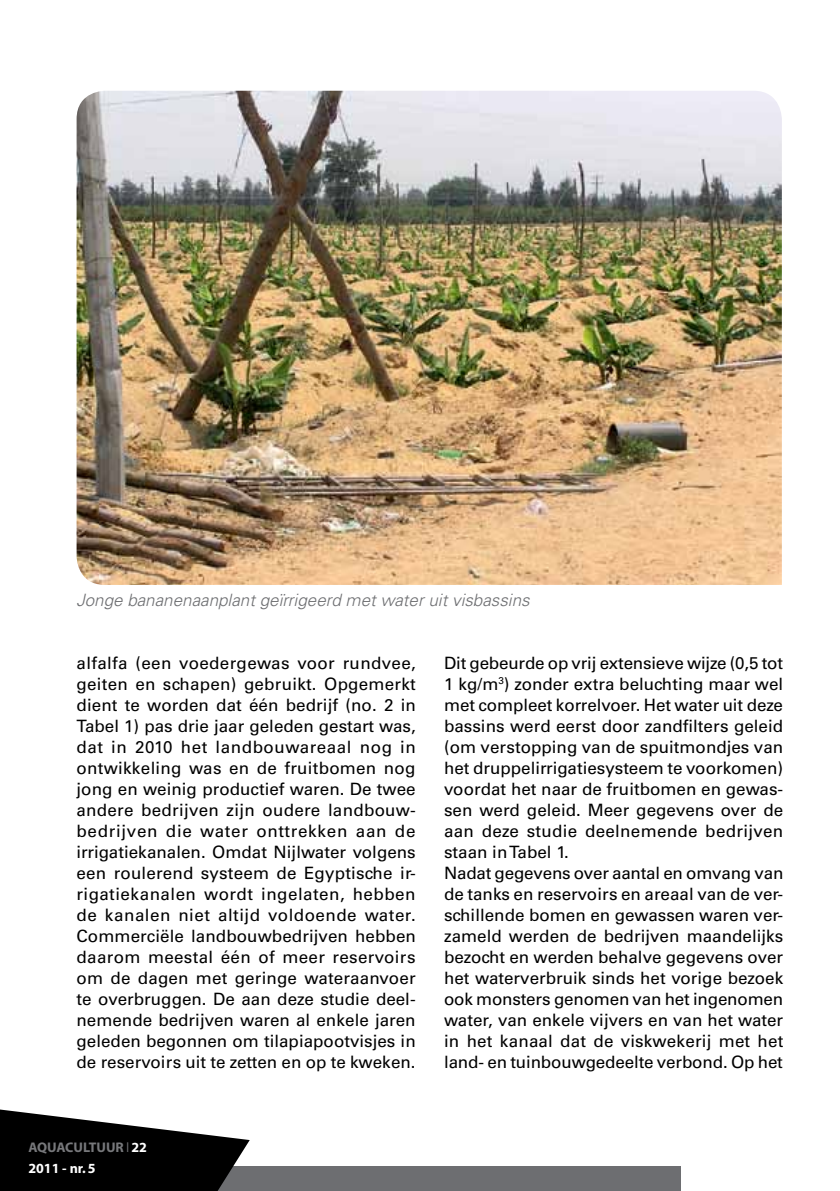
<style>
.page{position:relative;width:840px;height:1191px;background:#fff}
.page>*{position:absolute;margin:0;border:0;box-sizing:border-box;transform-origin:0 0}
.t1{font:17px/21px "Univers";color:#000;text-align:justify}
.t2{font:italic 300 17px "Univers";color:#6d6e71}
.t3{font:700 14px/21px "Myriad";color:#77787b}
.s1{color:#fff}
</style>
<div class="page">
<div style="left:0;top:1166px;width:680px;height:25px;background:#6d6e71"></div>
<svg style="left:0;top:1109px;width:249px;height:82px"></svg>
<div style="left:23px;top:1135px;width:141px;height:54px;background:#000"></div>
<img style="left:76px;top:91px;width:705px;height:494px">
<p class="t2" style="left:77px;top:589px;width:454px">Jonge bananenaanplant geïrrigeerd met water uit visbassins</p>
<p class="t1" style="left:76px;top:652px;width:341px">alfalfa (een voedergewas voor rundvee, geiten en schapen) gebruikt. Opgemerkt dient te worden dat één bedrijf (no. 2 in Tabel 1) pas drie jaar geleden gestart was, dat in 2010 het landbouwareaal nog in ontwikkeling was en de fruitbomen nog jong en weinig productief waren. De twee andere bedrijven zijn oudere landbouw&shy;bedrijven die water onttrekken aan de irrigatiekanalen. Omdat Nijlwater volgens een roulerend systeem de Egyptische ir&shy;rigatiekanalen wordt ingelaten, hebben de kanalen niet altijd voldoende water.<br>Commerciële landbouwbedrijven hebben daarom meestal één of meer reservoirs om de dagen met geringe wateraanvoer te overbruggen. De aan deze studie deel&shy;nemende bedrijven waren al enkele jaren geleden begonnen om tilapiapootvisjes in de reservoirs uit te zetten en op te kweken.</p>
<p class="t1" style="left:444px;top:652px;width:340px;text-align:left">Dit gebeurde op vrij extensieve wijze (0,5 tot 1 kg/m<sup>3</sup>) zonder extra beluchting maar wel met compleet korrelvoer. Het water uit deze bassins werd eerst door zandfilters geleid (om verstopping van de spuitmondjes van het druppelirrigatiesysteem te voorkomen) voordat het naar de fruitbomen en gewas&shy;sen werd geleid. Meer gegevens over de aan deze studie deelnemende bedrijven staan in Tabel 1.<br>Nadat gegevens over aantal en omvang van de tanks en reservoirs en areaal van de ver&shy;schillende bomen en gewassen waren ver&shy;zameld werden de bedrijven maandelijks bezocht en werden behalve gegevens over het waterverbruik sinds het vorige bezoek ook monsters genomen van het ingenomen water, van enkele vijvers en van het water in het kanaal dat de viskwekerij met het land- en tuinbouwgedeelte verbond. Op het</p>
<p class="t3" style="left:28px;top:1137px;width:120px">AQUACULTUUR ❘ <span class="s1">22<br>2011 - NR. 5</span></p>
</div>
